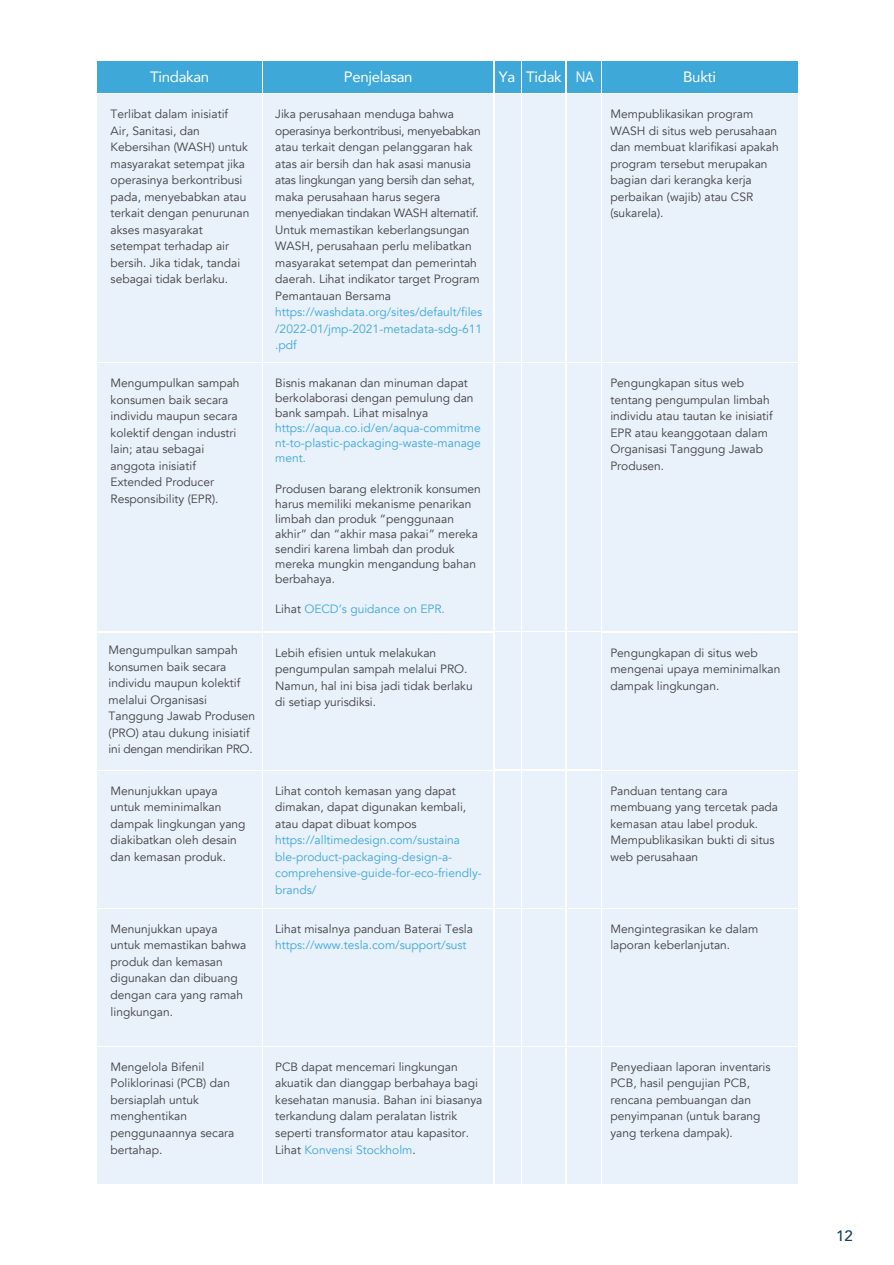
<style>
.page{position:relative;width:894px;height:1265px;background:#fff}
.page>*{position:absolute;margin:0;border:0;box-sizing:border-box;transform-origin:0 0}
.t1{font:15px "Avenir";letter-spacing:-.02em;color:#fff}
.t2{font:500 15px "Avenir";color:#183d6b}
.t3{font:12px/16.5px "Avenir";color:#414042}
.t4{font:12px/16.5px "Avenir";color:#3ea8d9;text-align:justify}
.s1{color:#414042}
.s2{color:#3ea8d9}
</style>
<div class="page">
<div style="left:97px;top:61px;width:164px;height:32px;background:#3ea8d9"></div>
<div style="left:602px;top:61px;width:194px;height:32px;background:#3ea8d9"></div>
<div style="left:263px;top:61px;width:230px;height:32px;background:#3ea8d9"></div>
<div style="left:97px;top:94px;width:164px;height:268px;background:#e9f1fa"></div>
<div style="left:602px;top:94px;width:194px;height:268px;background:#e9f1fa"></div>
<div style="left:263px;top:94px;width:230px;height:268px;background:#e9f1fa"></div>
<div style="left:97px;top:363px;width:164px;height:268px;background:#e9f1fa"></div>
<div style="left:602px;top:363px;width:194px;height:268px;background:#e9f1fa"></div>
<div style="left:263px;top:363px;width:230px;height:268px;background:#e9f1fa"></div>
<div style="left:97px;top:633px;width:164px;height:136px;background:#e9f1fa"></div>
<div style="left:602px;top:633px;width:194px;height:136px;background:#e9f1fa"></div>
<div style="left:263px;top:633px;width:230px;height:136px;background:#e9f1fa"></div>
<div style="left:97px;top:771px;width:164px;height:135px;background:#e9f1fa"></div>
<div style="left:602px;top:771px;width:194px;height:135px;background:#e9f1fa"></div>
<div style="left:263px;top:771px;width:230px;height:135px;background:#e9f1fa"></div>
<div style="left:97px;top:908px;width:164px;height:136px;background:#e9f1fa"></div>
<div style="left:602px;top:908px;width:194px;height:136px;background:#e9f1fa"></div>
<div style="left:263px;top:908px;width:230px;height:136px;background:#e9f1fa"></div>
<div style="left:97px;top:1046px;width:164px;height:136px;background:#e9f1fa"></div>
<div style="left:602px;top:1046px;width:194px;height:136px;background:#e9f1fa"></div>
<div style="left:263px;top:1046px;width:230px;height:136px;background:#e9f1fa"></div>
<div style="left:494px;top:62px;width:26px;height:31px;background:#3ea8d9"></div>
<div style="left:522px;top:62px;width:43px;height:31px;background:#3ea8d9"></div>
<div style="left:566px;top:62px;width:34px;height:31px;background:#3ea8d9"></div>
<div style="left:494px;top:94px;width:26px;height:267px;background:#e9f1fa"></div>
<div style="left:522px;top:94px;width:43px;height:267px;background:#e9f1fa"></div>
<div style="left:566px;top:94px;width:34px;height:267px;background:#e9f1fa"></div>
<div style="left:494px;top:363px;width:26px;height:267px;background:#e9f1fa"></div>
<div style="left:522px;top:363px;width:43px;height:267px;background:#e9f1fa"></div>
<div style="left:566px;top:363px;width:34px;height:267px;background:#e9f1fa"></div>
<div style="left:494px;top:632px;width:26px;height:136px;background:#e9f1fa"></div>
<div style="left:522px;top:632px;width:43px;height:136px;background:#e9f1fa"></div>
<div style="left:566px;top:632px;width:34px;height:136px;background:#e9f1fa"></div>
<div style="left:494px;top:771px;width:26px;height:136px;background:#e9f1fa"></div>
<div style="left:522px;top:771px;width:43px;height:136px;background:#e9f1fa"></div>
<div style="left:566px;top:771px;width:34px;height:136px;background:#e9f1fa"></div>
<div style="left:494px;top:908px;width:26px;height:136px;background:#e9f1fa"></div>
<div style="left:522px;top:908px;width:43px;height:136px;background:#e9f1fa"></div>
<div style="left:566px;top:908px;width:34px;height:136px;background:#e9f1fa"></div>
<div style="left:494px;top:1046px;width:26px;height:136px;background:#e9f1fa"></div>
<div style="left:522px;top:1046px;width:43px;height:136px;background:#e9f1fa"></div>
<div style="left:566px;top:1046px;width:34px;height:136px;background:#e9f1fa"></div>
<p class="t1" style="left:150px;top:65px;width:61px">Tindakan</p>
<p class="t1" style="left:344px;top:65px;width:70px">Penjelasan</p>
<p class="t1" style="left:683px;top:65px;width:34px">Bukti</p>
<p class="t3" style="left:110px;top:106px;width:140px">Terlibat dalam inisiatif<br>Air, Sanitasi, dan<br>Kebersihan (WASH) untuk masyarakat setempat jika operasinya berkontribusi pada, menyebabkan atau terkait dengan penurunan akses masyarakat setempat terhadap air bersih. Jika tidak, tandai sebagai tidak berlaku.</p>
<p class="t3" style="left:275px;top:106px;width:207px">Jika perusahaan menduga bahwa operasinya berkontribusi, menyebabkan atau terkait dengan pelanggaran hak atas air bersih dan hak asasi manusia atas lingkungan yang bersih dan sehat, maka perusahaan harus segera menyediakan tindakan WASH alternatif.<br>Untuk memastikan keberlangsungan WASH, perusahaan perlu melibatkan masyarakat setempat dan pemerintah daerah. Lihat indikator target Program Pemantauan Bersama</p>
<p class="t4" style="left:275px;top:304px;width:209px">https://washdata.org/sites/default/files /2022-01/jmp-2021-metadata-sdg-611 .pdf</p>
<p class="t1" style="left:498px;top:65px;width:96px">Ya Tidak NNA</p>
<p class="t3" style="left:610px;top:106px;width:170px">Mempublikasikan program<br>WASH di situs web perusahaan dan membuat klarifikasi apakah program tersebut merupakan bagian dari kerangka kerja perbaikan (wajib) atau CSR (sukarela).</p>
<p class="t3" style="left:110px;top:375px;width:130px">Mengumpulkan sampah konsumen baik secara individu maupun secara kolektif dengan industri lain; atau sebagai anggota inisiatif<br>Extended Producer<br>Responsibility (EPR).</p>
<p class="t3" style="left:275px;top:376px;width:200px;line-height:15px">Bisnis makanan dan minuman dapat berkolaborasi dengan pemulung dan bank sampah. Lihat misalnya</p>
<p class="t4" style="left:275px;top:421px;width:207px;line-height:15px">https://aqua.co.id/en/aqua-commitme nt-to-plastic-packaging-waste-manage ment.</p>
<p class="t3" style="left:275px;top:481px;width:207px;line-height:15px">Produsen barang elektronik konsumen harus memiliki mekanisme penarikan limbah dan produk “penggunaan akhir” dan “akhir masa pakai” mereka sendiri karena limbah dan produk mereka mungkin mengandung bahan berbahaya.</p>
<p class="t4" style="left:275px;top:600px;width:171px"><span class="s1">Lihat</span> OECD’s guidance on EPR.</p>
<p class="t3" style="left:610px;top:375px;width:164px">Pengungkapan situs web tentang pengumpulan limbah individu atau tautan ke inisiatif<br>EPR atau keanggotaan dalam<br>Organisasi Tanggung Jawab<br>Produsen.</p>
<p class="t3" style="left:109px;top:642px;width:148px">Mengumpulkan sampah konsumen baik secara individu maupun kolektif melalui Organisasi<br>Tanggung Jawab Produsen (PRO) atau dukung inisiatif ini dengan mendirikan PRO.</p>
<p class="t3" style="left:275px;top:644px;width:199px">Lebih efisien untuk melakukan pengumpulan sampah melalui PRO.<br>Namun, hal ini bisa jadi tidak berlaku di setiap yurisdiksi.</p>
<p class="t3" style="left:610px;top:644px;width:171px">Pengungkapan di situs web mengenai upaya meminimalkan dampak lingkungan.</p>
<p class="t3" style="left:110px;top:782px;width:136px">Menunjukkan upaya untuk meminimalkan dampak lingkungan yang diakibatkan oleh desain dan kemasan produk.</p>
<p class="t3" style="left:275px;top:782px;width:192px">Lihat contoh kemasan yang dapat dimakan, dapat digunakan kembali, atau dapat dibuat kompos</p>
<p class="t3" style="left:610px;top:782px;width:169px">Panduan tentang cara membuang yang tercetak pada kemasan atau label produk.<br>Mempublikasikan bukti di situs web perusahaan</p>
<p class="t4" style="left:275px;top:832px;width:208px;text-align:left">https://alltimedesign.com/sustaina ble-product-packaging-design-a&shy;comprehensive-guide-for-eco-friendly&shy;brands/</p>
<p class="t3" style="left:110px;top:920px;width:137px">Menunjukkan upaya untuk memastikan bahwa produk dan kemasan digunakan dan dibuang dengan cara yang ramah lingkungan.</p>
<p class="t3" style="left:275px;top:920px;width:199px">Lihat misalnya panduan Baterai Tesla</p>
<p class="t4" style="left:275px;top:937px;width:193px">https://www.tesla.com/support/sust</p>
<p class="t3" style="left:610px;top:920px;width:149px">Mengintegrasikan ke dalam laporan keberlanjutan.</p>
<p class="t3" style="left:110px;top:1058px;width:125px">Mengelola Bifenil<br>Poliklorinasi (PCB) dan bersiaplah untuk menghentikan penggunaannya secara bertahap.</p>
<p class="t3" style="left:275px;top:1058px;width:208px">PCB dapat mencemari lingkungan akuatik dan dianggap berbahaya bagi kesehatan manusia. Bahan ini biasanya terkandung dalam peralatan listrik seperti transformator atau kapasitor.<br>Lihat <span class="s2">Konvensi Stockholm</span>.</p>
<p class="t3" style="left:610px;top:1058px;width:162px">Penyediaan laporan inventaris<br>PCB, hasil pengujian PCB, rencana pembuangan dan penyimpanan (untuk barang yang terkena dampak).</p>
<p class="t2" style="left:835px;top:1222px;width:18px">12</p>
</div>
